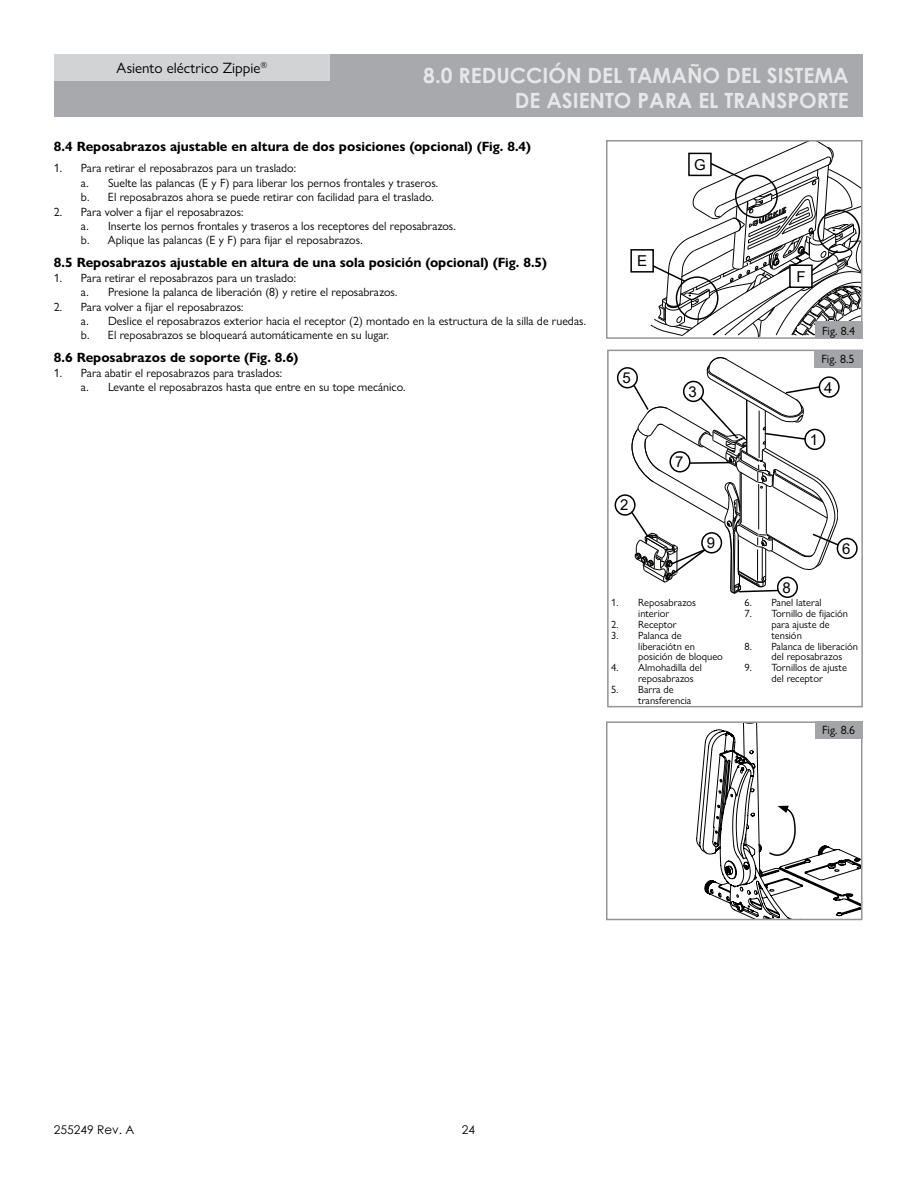
<style>
.page{position:relative;width:918px;height:1188px;background:#fff}
.page>*{position:absolute;margin:0;border:0;box-sizing:border-box;transform-origin:0 0}
.t1{font:700 21px/25.2px "Century Gothic";color:#e6e7e8;text-align:right}
.t2{font:15px "Gill Sans Nova";color:#000}
.t3{font:15px "Arial";color:#000}
.t4{font:700 13.5px "Gill Sans Nova";color:#000}
.t5{font:12px/14.4px "Gill Sans Nova";color:#000}
.t6{font:12px "Century Gothic";color:#000}
.t7{font:10.5px/10.8px "Gill Sans Nova";color:#000}
</style>
<div class="page">
<div style="left:54px;top:54px;width:809px;height:63px;background:#a7a9ac"></div>
<div style="left:54px;top:54px;width:276px;height:26px;background:#d1d3d4"></div>
<div style="left:606px;top:140px;width:256px;height:199px;border:1px solid #939598"></div>
<div style="left:815px;top:322px;width:48px;height:17px;background:#a3a5a8"></div>
<svg style="left:647px;top:141px;width:215px;height:196px"></svg>
<div style="left:607px;top:350px;width:256px;height:357px;border:1px solid #939598"></div>
<div style="left:814px;top:350px;width:48px;height:18px;background:#a3a5a8"></div>
<div style="left:777px;top:577px;width:21px;height:21px;border:1px solid #000;border-radius:50%"></div>
<svg style="left:837px;top:538px;width:20px;height:20px"></svg>
<div style="left:837px;top:538px;width:21px;height:21px;border:1px solid #000;border-radius:50%"></div>
<svg style="left:608px;top:357px;width:244px;height:237px"></svg>
<svg style="left:805px;top:429px;width:20px;height:20px"></svg>
<div style="left:804px;top:429px;width:21px;height:21px;border:1px solid #000;border-radius:50%"></div>
<div style="left:631px;top:250px;width:22px;height:22px;background:#fff"></div>
<div style="left:630px;top:249px;width:24px;height:24px;border:1px solid #000"></div>
<div style="left:790px;top:265px;width:22px;height:22px;background:#fff"></div>
<div style="left:789px;top:265px;width:24px;height:23px;border:1px solid #000"></div>
<div style="left:689px;top:153px;width:22px;height:22px;background:#fff"></div>
<div style="left:688px;top:153px;width:24px;height:23px;border:1px solid #000"></div>
<div style="left:815px;top:721px;width:48px;height:18px;background:#a3a5a8"></div>
<svg style="left:696px;top:722px;width:166px;height:198px"></svg>
<p class="t2" style="left:117px;top:62px;width:152px">Asiento eléctrico Zippie<sup>®</sup></p>
<h1 class="t1" style="left:423px;top:63px;width:427px">8.0 REDUCCIÓN DEL TAMAÑO DEL SISTEMA<br>DE ASIENTO PARA EL TRANSPORTE</h1>
<p class="t4" style="left:54px;top:142px;width:479px">8.4 Reposabrazos ajustable en altura de dos posiciones (opcional) (Fig. 8.4)</p>
<p class="t5" style="left:81px;top:162px;width:359px;text-indent:-27px">1. Para retirar el reposabrazos para un traslado:<br>a. Suelte las palancas (E y F) para liberar los pernos frontales y traseros. b. El reposabrazos ahora se puede retirar con facilidad para el traslado.</p>
<p class="t5" style="left:81px;top:206px;width:376px;text-indent:-27px">2. Para volver a fijar el reposabrazos:<br>a. Inserte los pernos frontales y traseros a los receptores del reposabrazos. b. Aplique las palancas (E y F) para fijar el reposabrazos.</p>
<p class="t4" style="left:54px;top:258px;width:495px">8.5 Reposabrazos ajustable en altura de una sola posición (opcional) (Fig. 8.5)</p>
<p class="t5" style="left:81px;top:272px;width:318px;text-indent:-27px">1. Para retirar el reposabrazos para un traslado:<br>a. Presione la palanca de liberación (8) y retire el reposabrazos.</p>
<p class="t5" style="left:81px;top:301px;width:507px;text-indent:-27px">2. Para volver a fijar el reposabrazos:<br>a. Deslice el reposabrazos exterior hacia el receptor (2) montado en la estructura de la silla de ruedas. b. El reposabrazos se bloqueará automáticamente en su lugar.</p>
<p class="t4" style="left:54px;top:353px;width:246px">8.6 Reposabrazos de soporte (Fig. 8.6)</p>
<p class="t5" style="left:81px;top:367px;width:326px;text-indent:-27px">1. Para abatir el reposabrazos para traslados:<br>a. Levante el reposabrazos hasta que entre en su tope mecánico.</p>
<p class="t3" style="left:694px;top:159px;width:13px">G</p>
<p class="t3" style="left:637px;top:255px;width:12px">E</p>
<p class="t3" style="left:796px;top:271px;width:11px">F</p>
<p class="t5" style="left:822px;top:325px;width:34px">Fig. 8.4</p>
<p class="t5" style="left:822px;top:353px;width:34px">Fig. 8.5</p>
<p class="t3" style="left:824px;top:382px;width:10px">4</p>
<p class="t3" style="left:623px;top:372px;width:10px">5</p>
<p class="t3" style="left:689px;top:386px;width:10px">3</p>
<p class="t3" style="left:620px;top:500px;width:10px">2</p>
<p class="t3" style="left:675px;top:456px;width:10px">7</p>
<p class="t3" style="left:707px;top:537px;width:10px">9</p>
<p class="t7" style="left:611px;top:599px;width:86px;text-align:center">1. Reposabrazos interior</p>
<p class="t7" style="left:611px;top:620px;width:67px">2. Receptor</p>
<p class="t7" style="left:638px;top:631px;width:86px;text-indent:-27px">3. Palanca de liberaciótn en posición de bloqueo</p>
<p class="t7" style="left:638px;top:663px;width:65px;text-indent:-27px">4. Almohadilla del reposabrazos</p>
<p class="t7" style="left:638px;top:685px;width:55px;text-indent:-27px">5. Barra de transferencia</p>
<p class="t3" style="left:810px;top:434px;width:10px">1</p>
<p class="t3" style="left:783px;top:582px;width:10px">8</p>
<p class="t3" style="left:842px;top:543px;width:10px">6</p>
<p class="t7" style="left:744px;top:599px;width:79px">6. Panel lateral</p>
<p class="t7" style="left:771px;top:609px;width:78px;text-indent:-27px">7. Tornillo de fijación para ajuste de tensión</p>
<p class="t7" style="left:771px;top:642px;width:88px;text-indent:-27px">8. Palanca de liberación del reposabrazos</p>
<p class="t7" style="left:744px;top:663px;width:104px;text-align:center">9. Tornillos de ajuste del receptor</p>
<p class="t5" style="left:822px;top:724px;width:34px">Fig. 8.6</p>
<p class="t6" style="left:54px;top:1124px;width:82px">255249 Rev. A</p>
<p class="t6" style="left:462px;top:1124px;width:15px">24</p>
</div>
